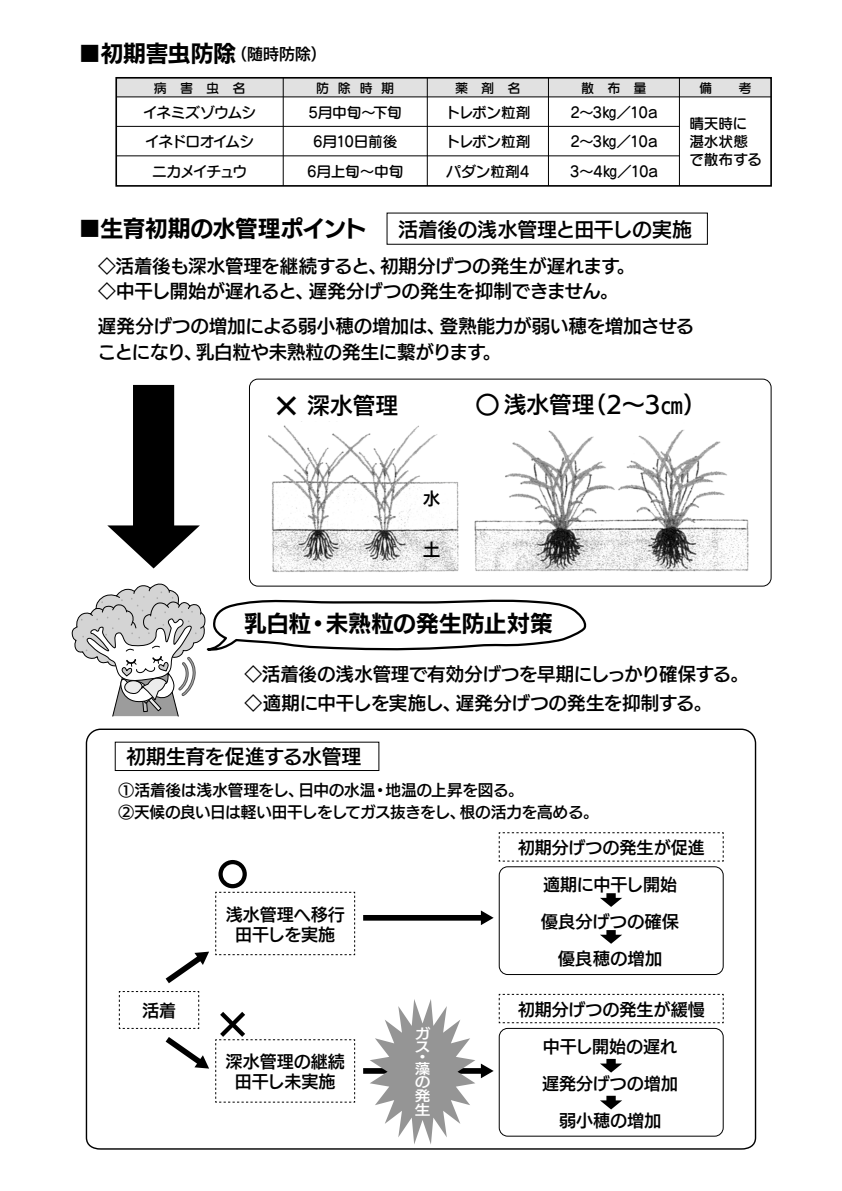
<style>
.page{position:relative;width:842px;height:1191px;background:#fff}
.page>*{position:absolute;margin:0;border:0;box-sizing:border-box;transform-origin:0 0}
.t1{font:22.7px "UD Kakugo Large Pr 6 N B";letter-spacing:-.005em;color:#000}
.t2{font:22.7px "UD Kakugo Large Pr 6 N DB";color:#000}
.t3{font:19.8px "UD Kakugo Large Pr 6 N DB";letter-spacing:-.01em;color:#000}
.t4{font:18.4px/25.5px "UD Kakugo Large Pr 6 N DB";letter-spacing:-.01em;color:#000}
.t5{font:17px/37px "UD Kakugo Large Pr 6 N DB";color:#000;text-align:center}
.t6{font:15.6px/22.7px "UD Kakugo Large Pr 6 N DB";letter-spacing:-.015em;color:#000}
.t7{font:14.7px/29.5px "Seurat Pro N DB";letter-spacing:-.025em;color:#000;text-align:justify}
.t8{font:14.7px/29.5px "Seurat Pro N DB";letter-spacing:-.08em;color:#000;text-align:center}
.t9{font:14px/14px "UD Kakugo Large Pr 6 N DB";color:#fff;scale:1.11 1}
.t10{font:13.1px "Seurat Pro N DB";color:#000}
.s1{font-family:"UD Kakugo Large Pr 6 N DB";font-size:15.9px}
.s2{font-size:29.5px}
.s3{font-family:"Rodin Pro N UB";font-size:24.9px}
</style>
<div class="page">
<div style="left:116px;top:78px;width:655px;height:19px;background:#e1e1e1"></div>
<img style="left:268px;top:425px;width:481px;height:147px">
<div style="left:115px;top:77px;width:657px;height:110px;border:2px solid #000"></div>
<hr style="left:116px;top:155px;width:563px;height:1px;background:#000">
<hr style="left:116px;top:126px;width:563px;height:1px;background:#000">
<hr style="left:116px;top:97px;width:655px;height:1px;background:#000">
<hr style="left:283px;top:78px;width:1px;height:108px;background:#000">
<hr style="left:427px;top:78px;width:1px;height:108px;background:#000">
<hr style="left:548px;top:78px;width:1px;height:108px;background:#000">
<hr style="left:679px;top:78px;width:1px;height:108px;background:#000">
<svg style="left:85px;top:728px;width:672px;height:422px"></svg>
<div style="left:249px;top:379px;width:522px;height:207px;border:1px solid #000;border-radius:9px"></div>
<div style="left:115px;top:742px;width:264px;height:29px;border:1px solid #000"></div>
<svg style="left:107px;top:385px;width:93px;height:183px"></svg>
<svg style="left:498px;top:832px;width:226px;height:30px"></svg>
<svg style="left:498px;top:993px;width:226px;height:30px"></svg>
<div style="left:363px;top:915px;width:122px;height:5px;background:#000"></div>
<svg style="left:481px;top:910px;width:13px;height:15px"></svg>
<div style="left:363px;top:1068px;width:122px;height:5px;background:#000"></div>
<svg style="left:481px;top:1063px;width:13px;height:15px"></svg>
<div style="left:499px;top:866px;width:225px;height:109px;border:1px solid #000;border-radius:9px"></div>
<div style="left:499px;top:1028px;width:225px;height:108px;border:1px solid #000;border-radius:9px"></div>
<svg style="left:370px;top:999px;width:105px;height:145px"></svg>
<svg style="left:72px;top:582px;width:518px;height:135px"></svg>
<svg style="left:118px;top:860px;width:237px;height:243px"></svg>
<svg style="left:600px;top:893px;width:22px;height:14px"></svg>
<svg style="left:600px;top:930px;width:22px;height:13px"></svg>
<svg style="left:600px;top:1059px;width:22px;height:13px"></svg>
<svg style="left:600px;top:1095px;width:22px;height:14px"></svg>
<p class="t1" style="left:78px;top:41px;width:250px">■初期害虫防除<span class="s1">（随時防除）</span></p>
<p class="t10" style="left:154px;top:80px;width:93px">病　害　虫　名</p>
<p class="t8" style="left:143px;top:97px;width:114px">イネミズゾウムシイネドロオイムシニカメイチュウ</p>
<p class="t10" style="left:316px;top:80px;width:80px">防除時期</p>
<p class="t7" style="left:307px;top:97px;width:98px;text-align:center">5月中旬～下旬<br>6月10日前後<br>6月上旬～中旬</p>
<p class="t10" style="left:455px;top:80px;width:67px">薬　剤　名</p>
<p class="t7" style="left:445px;top:97px;width:87px">トレボン粒剤トレボン粒剤パダン粒剤4</p>
<p class="t10" style="left:581px;top:80px;width:67px">散　布　量</p>
<p class="t7" style="left:570px;top:97px;width:90px">2～3㎏／10A 2～3㎏／10A 3～4㎏／10A</p>
<p class="t10" style="left:699px;top:80px;width:54px">備　　考</p>
<p class="t7" style="left:689px;top:114px;width:74px;line-height:18px;text-align:left">晴天時に湛水状態で散布する</p>
<p class="t1" style="left:78px;top:216px;width:290px">■生育初期の水管理ポイント</p>
<p class="t3" style="left:398px;top:218px;width:296px">活着後の浅水管理と田干しの実施</p>
<p class="t4" style="left:98px;top:253px;width:539px">◇活着後も深水管理を継続すると、初期分げつの発生が遅れます。◇中干し開始が遅れると、遅発分げつの発生を抑制できません。</p>
<p class="t4" style="left:98px;top:314px;width:598px">遅発分げつの増加による弱小穂の増加は、登熟能力が弱い穂を増加させることになり、乳白粒や未熟粒の発生に繋がります。</p>
<p class="t2" style="left:272px;top:393px;width:128px"><span class="s2">×</span> 深水管理</p>
<p class="t2" style="left:475px;top:392px;width:233px"><span class="s3">○</span> 浅水管理（2～3㎝）</p>
<p class="t5" style="left:423px;top:480px;width:19px">水</p>
<p class="t5" style="left:423px;top:531px;width:19px">土</p>
<p class="t1" style="left:244px;top:611px;width:310px">乳白粒・未熟粒の発生防止対策</p>
<p class="t4" style="left:244px;top:661px;width:506px;line-height:28.3px">◇活着後の浅水管理で有効分げつを早期にしっかり確保する。◇適期に中干しを実施し、遅発分げつの発生を抑制する。</p>
<p class="t3" style="left:126px;top:746px;width:237px">初期生育を促進する水管理</p>
<p class="t6" style="left:119px;top:779px;width:481px">①活着後は浅水管理をし、日中の水温・地温の上昇を図る。<br>②天候の良い日は軽い田干しをしてガス抜きをし、根の活力を高める。</p>
<p class="t5" style="left:142px;top:992px;width:36px">活着</p>
<p class="t5" style="left:226px;top:905px;width:121px;line-height:19.8px">浅水管理へ移行田干しを実施</p>
<p class="t5" style="left:226px;top:1052px;width:121px;line-height:19.8px">深水管理の継続田干し未実施</p>
<p class="t9" style="left:415px;top:1028px;width:16px;line-height:12.6px">ガス</p>
<p class="t9" style="left:415px;top:1052px;width:15px;line-height:11.2px">・藻</p>
<p class="t9" style="left:415px;top:1075px;width:15px;text-align:justify">の発生</p>
<p class="t5" style="left:518px;top:829px;width:188px">初期分げつの発生が促進適期に中干し開始<br>優良分げつの確保<br>優良穂の増加</p>
<p class="t5" style="left:518px;top:991px;width:188px">初期分げつの発生が緩慢中干し開始の遅れ<br>遅発分げつの増加<br>弱小穂の増加</p>
</div>
